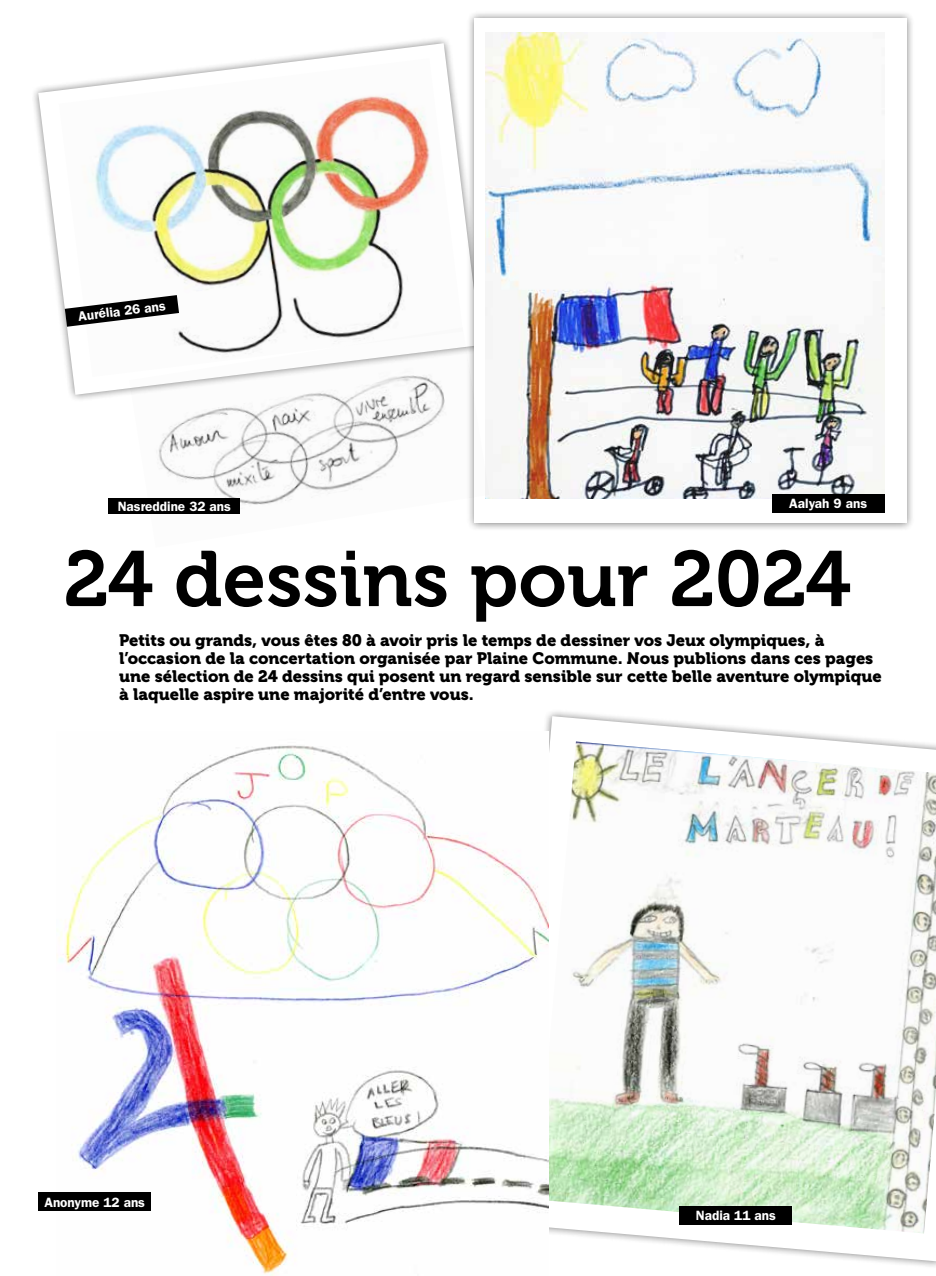
<style>
.page{position:relative;width:936px;height:1276px;background:#fff}
.page>*{position:absolute;margin:0;border:0;box-sizing:border-box;transform-origin:0 0}
.t1{font:78px "Museo 700";color:#000}
.t2{font:16.5px/18px "Museo 900";color:#000}
.t3{font:600 13.5px "ITC Franklin Gothic Std";color:#fff}
</style>
<div class="page">
<svg style="left:545px;top:716px;width:386px;height:545px"></svg>
<img style="left:548px;top:741px;width:387px;height:492px">
<svg style="left:38px;top:43px;width:427px;height:352px"></svg>
<div style="left:465px;top:11px;width:449px;height:520px;background:#000;opacity:.5"></div>
<div style="left:474px;top:19px;width:432px;height:504px;background:#fff"></div>
<img style="left:59px;top:58px;width:404px;height:319px">
<img style="left:486px;top:32px;width:398px;height:466px">
<img style="left:57px;top:731px;width:491px;height:545px">
<img style="left:129px;top:327px;width:360px;height:204px">
<svg style="left:65px;top:295px;width:114px;height:32px"></svg>
<div style="left:771px;top:494px;width:113px;height:18px;background:#000"></div>
<div style="left:38px;top:1192px;width:113px;height:18px;background:#000"></div>
<div style="left:679px;top:1206px;width:113px;height:18px;background:#000"></div>
<div style="left:108px;top:498px;width:132px;height:16px;background:#000"></div>
<p class="t3" style="left:77px;top:308px;width:89px;rotate:-7deg">Aurélia 26 ans</p>
<p class="t3" style="left:118px;top:498px;width:115px">Nasreddine 32 ans</p>
<p class="t3" style="left:789px;top:495px;width:79px">Aalyah 9 ans</p>
<h1 class="t1" style="left:64px;top:536px;width:789px">24 dessins pour 2024</h1>
<p class="t2" style="left:119px;top:632px;width:764px">Petits ou grands, vous êtes 80 à avoir pris le temps de dessiner vos Jeux olympiques, à l’occasion de la concertation organisée par Plaine Commune. Nous publions dans ces pages une sélection de 24 dessins qui posent un regard sensible sur cette belle aventure olympique à laquelle aspire une majorité d’entre vous.</p>
<p class="t3" style="left:44px;top:1194px;width:102px">Anonyme 12 ans</p>
<p class="t3" style="left:696px;top:1207px;width:81px">Nadia 11 ans</p>
</div>
